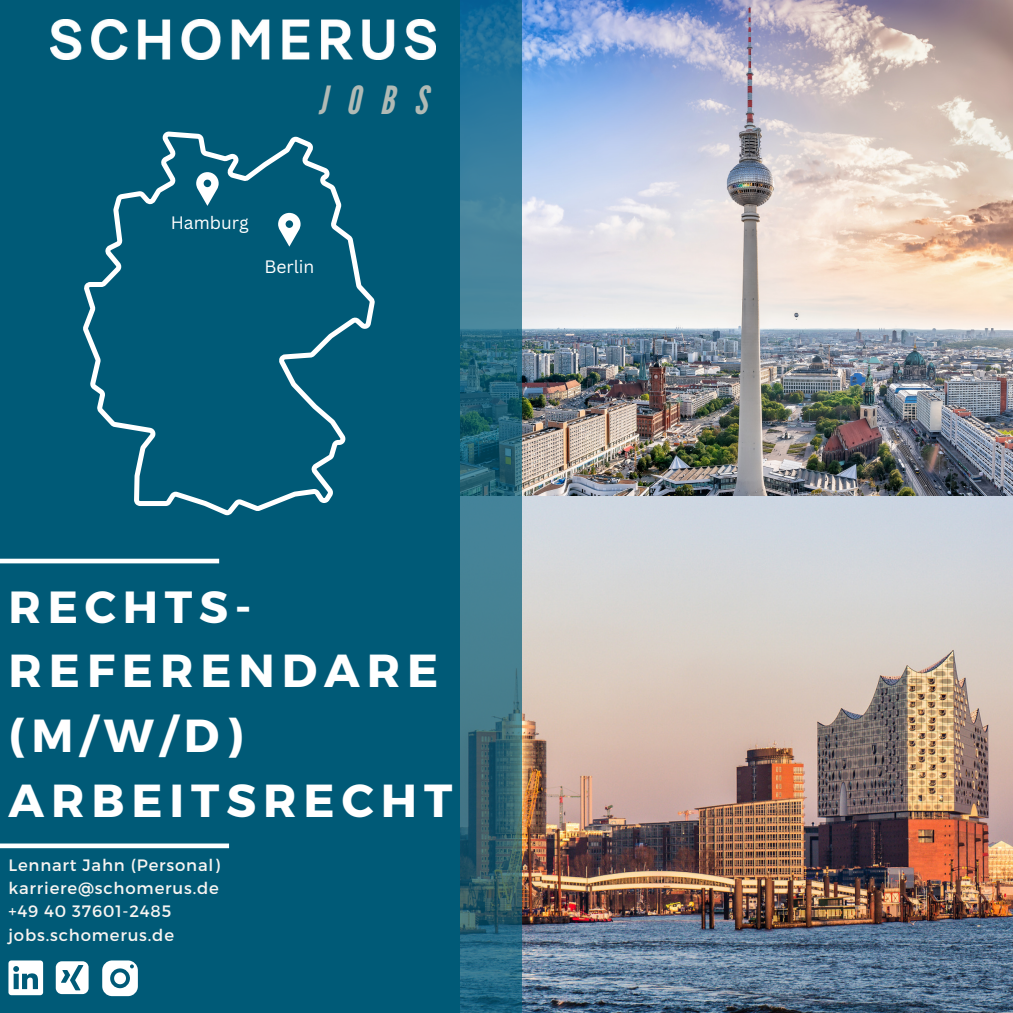
<style>
.page{position:relative;width:1013px;height:1013px;background:#fff}
.page>*{position:absolute;margin:0;border:0;box-sizing:border-box;transform-origin:0 0}
.t1{font:700 46.25px "Montserrat";letter-spacing:.15em;color:#fff}
.t2{font:700 45px "Montserrat";letter-spacing:.15em;color:#fff}
.t3{font:italic 38.75px "League Gothic";color:#b0bab5}
.t4{font:17.5px "Canva Sans";color:#fff}
.t5{font:16.5px "Montserrat";letter-spacing:.05em;color:#f8f4f1}
</style>
<div class="page">
<img style="left:521px;top:495px;width:491px;height:517px">
<img style="left:521px;top:0;width:491px;height:495px">
<svg style="left:459px;top:0;width:62px;height:1012px"></svg>
<div style="left:0;top:0;width:459px;height:1012px;background:#005a77"></div>
<div style="left:0;top:558px;width:219px;height:5px;background:#fff"></div>
<img style="left:50px;top:20px;width:386px;height:39px">
<svg style="left:83px;top:132px;width:292px;height:383px"></svg>
<svg style="left:196px;top:172px;width:23px;height:34px"></svg>
<div style="left:0;top:843px;width:229px;height:5px;background:#fff"></div>
<svg style="left:278px;top:213px;width:22px;height:34px"></svg>
<svg style="left:8px;top:960px;width:35px;height:35px"></svg>
<svg style="left:56px;top:961px;width:33px;height:33px"></svg>
<svg style="left:102px;top:960px;width:36px;height:36px"></svg>
<p class="t3" style="left:318px;top:78px;width:110px">JOBS</p>
<p class="t4" style="left:171px;top:210px;width:79px">Hamburg</p>
<p class="t4" style="left:264px;top:254px;width:51px">Berlin</p>
<p class="t2" style="left:8px;top:577px;width:245px">RECHTS-</p>
<p class="t1" style="left:8px;top:641px;width:431px">REFERENDARE</p>
<p class="t1" style="left:8px;top:705px;width:236px">(M/W/D)</p>
<p class="t1" style="left:8px;top:770px;width:445px">ARBEITSRECHT</p>
<p class="t5" style="left:8px;top:854px;width:213px">Lennart Jahn (Personal)</p>
<p class="t5" style="left:8px;top:877px;width:212px">karriere@schomerus.de</p>
<p class="t5" style="left:8px;top:900px;width:164px">+49 40 37601-2485</p>
<p class="t5" style="left:8px;top:924px;width:167px">jobs.schomerus.de</p>
</div>
